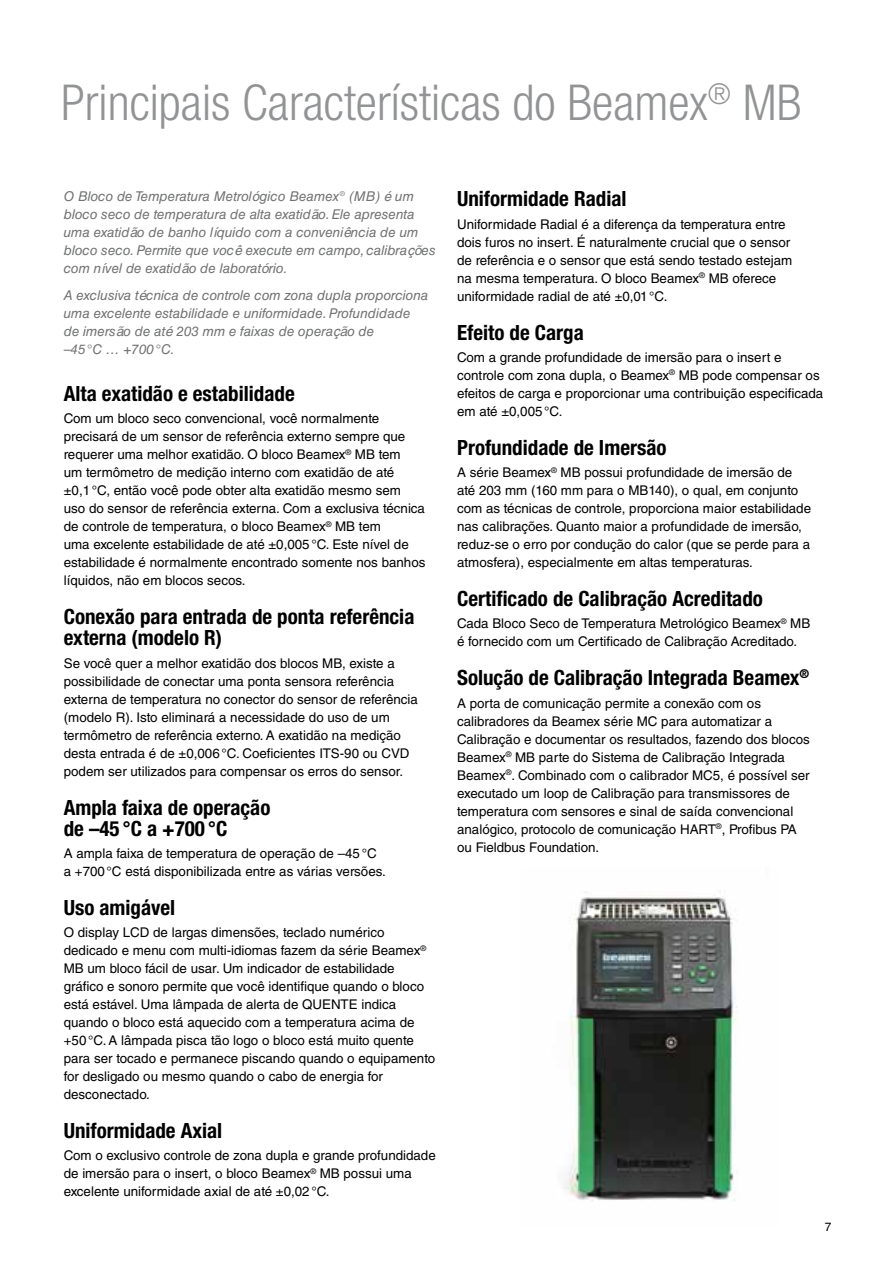
<style>
.page{position:relative;width:893px;height:1263px;background:#fff}
.page>*{position:absolute;margin:0;border:0;box-sizing:border-box;transform-origin:0 0}
.t1{font:300 condensed 49.5px "Helvetica Neue LT Std";color:#929395}
.t2{font:700 condensed 21px/21px "Helvetica Neue LT Std";color:#000}
.t3{font:italic 13.5px/18px "Helvetica LT Std";color:#707172}
.t4{font:13.35px/18px "Helvetica LT Std";color:#000}
.t5{font:12px "Helvetica LT Std";color:#000}
</style>
<div class="page">
<img style="left:564px;top:891px;width:173px;height:310px">
<h1 class="t1" style="left:61px;top:74px;width:742px">Principais Características do Beamex<sup>®</sup> MB</h1>
<p class="t3" style="left:64px;top:187px;width:374px">O Bloco de Temperatura Metrológico Beamex® (MB) é um bloco seco de temperatura de alta exatidão. Ele apresenta uma exatidão de banho líquido com a conveniência de um bloco seco. Permite que você execute em campo, calibrações com nível de exatidão de laboratório.</p>
<p class="t3" style="left:64px;top:286px;width:366px">A exclusiva técnica de controle com zona dupla proporciona uma excelente estabilidade e uniformidade. Profundidade de imersão de até 203 mm e faixas de operação de<br>–45°C … +700°C.</p>
<h2 class="t2" style="left:64px;top:383px;width:232px">Alta exatidão e estabilidade</h2>
<p class="t4" style="left:64px;top:410px;width:363px">Com um bloco seco convencional, você normalmente precisará de um sensor de referência externo sempre que requerer uma melhor exatidão. O bloco Beamex<sup>®</sup> MB tem<br>um termômetro de medição interno com exatidão de até ±0,1°C, então você pode obter alta exatidão mesmo sem uso do sensor de referência externa. Com a exclusiva técnica de controle de temperatura, o bloco Beamex<sup>®</sup> MB tem<br>uma excelente estabilidade de até ±0,005°C. Este nível de estabilidade é normalmente encontrado somente nos banhos líquidos, não em blocos secos.</p>
<h2 class="t2" style="left:64px;top:606px;width:352px">Conexão para entrada de ponta referência externa (modelo R)</h2>
<p class="t4" style="left:64px;top:654px;width:356px">Se você quer a melhor exatidão dos blocos MB, existe a possibilidade de conectar uma ponta sensora referência externa de temperatura no conector do sensor de referência (modelo R). Isto eliminará a necessidade do uso de um termômetro de referência externo. A exatidão na medição desta entrada é de ±0,006°C. Coeficientes ITS-90 ou CVD podem ser utilizados para compensar os erros do sensor.</p>
<h2 class="t2" style="left:64px;top:796px;width:208px">Ampla faixa de operação de –45 °C a +700 °C</h2>
<p class="t4" style="left:64px;top:844px;width:324px">A ampla faixa de temperatura de operação de –45°C a +700°C está disponibilizada entre as várias versões.</p>
<h2 class="t2" style="left:64px;top:897px;width:113px">Uso amigável</h2>
<p class="t4" style="left:64px;top:923px;width:373px">O display LCD de largas dimensões, teclado numérico dedicado e menu com multi-idiomas fazem da série Beamex<sup>® </sup>MB um bloco fácil de usar. Um indicador de estabilidade gráfico e sonoro permite que você identifique quando o bloco está estável. Uma lâmpada de alerta de QUENTE indica quando o bloco está aquecido com a temperatura acima de +50°C. A lâmpada pisca tão logo o bloco está muito quente para ser tocado e permanece piscando quando o equipamento for desligado ou mesmo quando o cabo de energia for desconectado.</p>
<h2 class="t2" style="left:64px;top:1120px;width:160px">Uniformidade Axial</h2>
<p class="t4" style="left:64px;top:1147px;width:374px">Com o exclusivo controle de zona dupla e grande profundidade de imersão para o insert, o bloco Beamex<sup>®</sup> MB possui uma excelente uniformidade axial de até ±0,02°C.</p>
<h2 class="t2" style="left:457px;top:188px;width:171px">Uniformidade Radial</h2>
<p class="t4" style="left:457px;top:215px;width:337px">Uniformidade Radial é a diferença da temperatura entre dois furos no insert. É naturalmente crucial que o sensor de referência e o sensor que está sendo testado estejam na mesma temperatura. O bloco Beamex<sup>®</sup> MB oferece uniformidade radial de até ±0,01°C.</p>
<h2 class="t2" style="left:457px;top:321px;width:128px">Efeito de Carga</h2>
<p class="t4" style="left:457px;top:348px;width:368px">Com a grande profundidade de imersão para o insert e controle com zona dupla, o Beamex<sup>®</sup> MB pode compensar os efeitos de carga e proporcionar uma contribuição especificada em até ±0,005°C.</p>
<h2 class="t2" style="left:457px;top:437px;width:211px">Profundidade de Imersão</h2>
<p class="t4" style="left:457px;top:463px;width:356px">A série Beamex<sup>®</sup> MB possui profundidade de imersão de até 203 mm (160 mm para o MB140), o qual, em conjunto com as técnicas de controle, proporciona maior estabilidade nas calibrações. Quanto maior a profundidade de imersão, reduz-se o erro por condução do calor (que se perde para a atmosfera), especialmente em altas temperaturas.</p>
<h2 class="t2" style="left:457px;top:588px;width:307px">Certificado de Calibração Acreditado</h2>
<p class="t4" style="left:457px;top:615px;width:355px">Cada Bloco Seco de Temperatura Metrológico Beamex<sup>®</sup> MB é fornecido com um Certificado de Calibração Acreditado.</p>
<h2 class="t2" style="left:457px;top:667px;width:354px">Solução de Calibração Integrada Beamex<sup>®</sup></h2>
<p class="t4" style="left:457px;top:694px;width:354px">A porta de comunicação permite a conexão com os calibradores da Beamex série MC para automatizar a Calibração e documentar os resultados, fazendo dos blocos Beamex<sup>®</sup> MB parte do Sistema de Calibração Integrada Beamex<sup>®</sup>. Combinado com o calibrador MC5, é possível ser executado um loop de Calibração para transmissores de temperatura com sensores e sinal de saída convencional analógico, protocolo de comunicação HART<sup>®</sup>, Profibus PA ou Fieldbus Foundation.</p>
<p class="t5" style="left:825px;top:1220px;width:8px">7</p>
</div>
